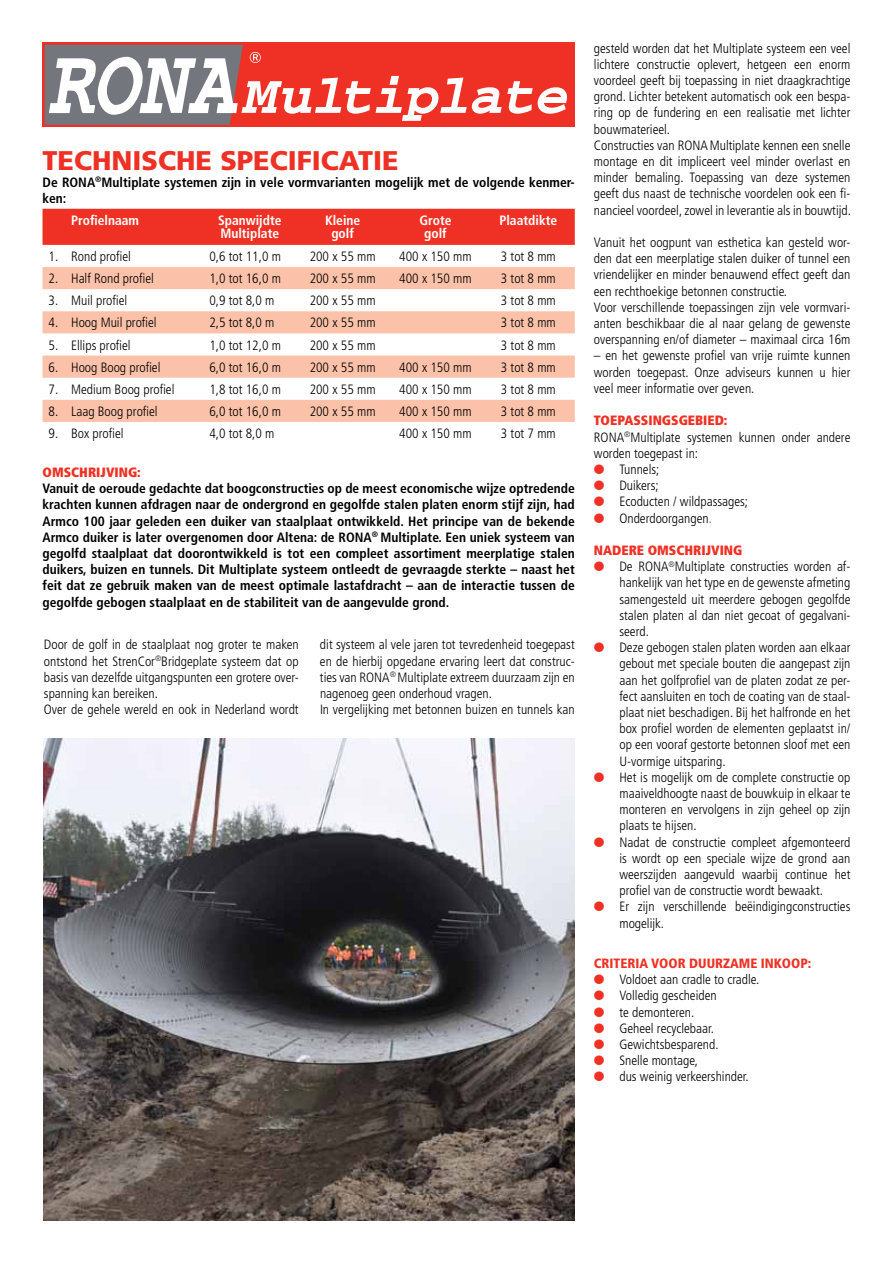
<style>
.page{position:relative;width:893px;height:1263px;background:#fff}
.page>*{position:absolute;margin:0;border:0;box-sizing:border-box;transform-origin:0 0}
.t1{font:italic 700 56.4px "Courier";letter-spacing:-.025em;color:#fff}
.t2{font:900 27px "Frutiger";color:#ee3124}
.t3{font:300 condensed 13.5px/16.2px "Frutiger";color:#000}
.t4{font:700 condensed 13.5px/16.2px "Frutiger";color:#000;text-align:justify}
.t5{font:700 condensed 13.5px/13.5px "Frutiger";color:#fff;text-align:center}
.t6{font:900 condensed 13.5px "Frutiger";color:#ee3124}
.t7{font:900 condensed 13.5px "Frutiger";color:#ee3124}
.s1{color:#ee3124}
.s2{font-weight:900;color:#ee3124}
</style>
<div class="page">
<div style="left:43px;top:43px;width:532px;height:84px;background:#ee3124"></div>
<svg style="left:250px;top:52px;width:11px;height:11px"></svg>
<svg style="left:45px;top:45px;width:198px;height:80px"></svg>
<img style="left:44px;top:738px;width:531px;height:482px">
<div style="left:43px;top:209px;width:532px;height:36px;background:#ee3124"></div>
<svg style="left:43px;top:267px;width:532px;height:155px;fill:#fbc1a9"></svg>
<h1 class="t1" style="left:242px;top:65px;width:327px">Multiplate</h1>
<h2 class="t2" style="left:43px;top:145px;width:358px">TECHNISCHE SPECIFICATIE</h2>
<p class="t4" style="left:43px;top:174px;width:534px">De RONA<sup>®</sup>Multiplate systemen zijn in vele vormvarianten mogelijk met de volgende kenmer&shy;ken:</p>
<p class="t5" style="left:71px;top:213px;width:69px">Profielnaam</p>
<p class="t5" style="left:218px;top:213px;width:65px;text-align:left">Spanwijdte<br>Multiplate</p>
<p class="t5" style="left:325px;top:213px;width:37px">Kleine golf</p>
<p class="t5" style="left:419px;top:213px;width:34px">Grote golf</p>
<p class="t5" style="left:499px;top:213px;width:59px">Plaatdikte</p>
<p class="t3" style="left:49px;top:248px;width:84px">1. Rond profiel</p>
<p class="t3" style="left:209px;top:248px;width:73px">0,6 tot 11,0 m</p>
<p class="t3" style="left:310px;top:248px;width:67px">200 x 55 mm</p>
<p class="t3" style="left:399px;top:248px;width:74px">400 x 150 mm</p>
<p class="t3" style="left:501px;top:248px;width:56px">3 tot 8 mm</p>
<p class="t3" style="left:49px;top:271px;width:107px">2. Half Rond profiel</p>
<p class="t3" style="left:209px;top:271px;width:73px">1,0 tot 16,0 m</p>
<p class="t3" style="left:310px;top:271px;width:67px">200 x 55 mm</p>
<p class="t3" style="left:399px;top:271px;width:74px">400 x 150 mm</p>
<p class="t3" style="left:501px;top:271px;width:56px">3 tot 8 mm</p>
<p class="t3" style="left:49px;top:293px;width:80px">3. Muil profiel</p>
<p class="t3" style="left:209px;top:293px;width:67px">0,9 tot 8,0 m</p>
<p class="t3" style="left:310px;top:293px;width:67px">200 x 55 mm</p>
<p class="t3" style="left:501px;top:293px;width:56px">3 tot 8 mm</p>
<p class="t3" style="left:49px;top:315px;width:110px">4. Hoog Muil profiel</p>
<p class="t3" style="left:209px;top:315px;width:67px">2,5 tot 8,0 m</p>
<p class="t3" style="left:310px;top:315px;width:67px">200 x 55 mm</p>
<p class="t3" style="left:501px;top:315px;width:56px">3 tot 8 mm</p>
<p class="t3" style="left:49px;top:337px;width:84px">5. Ellips profiel</p>
<p class="t3" style="left:209px;top:337px;width:73px">1,0 tot 12,0 m</p>
<p class="t3" style="left:310px;top:337px;width:67px">200 x 55 mm</p>
<p class="t3" style="left:501px;top:337px;width:56px">3 tot 8 mm</p>
<p class="t3" style="left:49px;top:359px;width:113px">6. Hoog Boog profiel</p>
<p class="t3" style="left:209px;top:359px;width:73px">6,0 tot 16,0 m</p>
<p class="t3" style="left:310px;top:359px;width:67px">200 x 55 mm</p>
<p class="t3" style="left:399px;top:359px;width:74px">400 x 150 mm</p>
<p class="t3" style="left:501px;top:359px;width:56px">3 tot 8 mm</p>
<p class="t3" style="left:49px;top:381px;width:127px">7. Medium Boog profiel</p>
<p class="t3" style="left:209px;top:381px;width:73px">1,8 tot 16,0 m</p>
<p class="t3" style="left:310px;top:381px;width:67px">200 x 55 mm</p>
<p class="t3" style="left:399px;top:381px;width:74px">400 x 150 mm</p>
<p class="t3" style="left:501px;top:381px;width:56px">3 tot 8 mm</p>
<p class="t3" style="left:49px;top:403px;width:111px">8. Laag Boog profiel</p>
<p class="t3" style="left:209px;top:403px;width:73px">6,0 tot 16,0 m</p>
<p class="t3" style="left:310px;top:403px;width:67px">200 x 55 mm</p>
<p class="t3" style="left:399px;top:403px;width:74px">400 x 150 mm</p>
<p class="t3" style="left:501px;top:403px;width:56px">3 tot 8 mm</p>
<p class="t3" style="left:49px;top:425px;width:77px">9. Box profiel</p>
<p class="t3" style="left:209px;top:425px;width:67px">4,0 tot 8,0 m</p>
<p class="t3" style="left:399px;top:425px;width:74px">400 x 150 mm</p>
<p class="t3" style="left:501px;top:425px;width:56px">3 tot 7 mm</p>
<p class="t6" style="left:43px;top:464px;width:100px">OMSCHRIJVING:</p>
<p class="t4" style="left:43px;top:480px;width:534px">Vanuit de oeroude gedachte dat boogconstructies op de meest economische wijze optredende krachten kunnen afdragen naar de ondergrond en gegolfde stalen platen enorm stijf zijn, had Armco 100 jaar geleden een duiker van staalplaat ontwikkeld. Het principe van de bekende Armco duiker is later overgenomen door Altena: de Rona<sup>®</sup> Multiplate. Een uniek systeem van gegolfd staalplaat dat doorontwikkeld is tot een compleet assortiment meerplatige stalen duikers, buizen en tunnels. Dit Multiplate systeem ontleedt de gevraagde sterkte – naast het feit dat ze gebruik maken van de meest optimale lastafdracht – aan de interactie tussen de gegolfde gebogen staalplaat en de stabiliteit van de aangevulde grond.</p>
<p class="t3" style="left:44px;top:637px;width:256px">Door de golf in de staalplaat nog groter te maken ontstond het StrenCor<sup>®</sup>Bridgeplate systeem dat op basis van dezelfde uitgangspunten een grotere over&shy;spanning kan bereiken.<br>Over de gehele wereld en ook in Nederland wordt</p>
<p class="t3" style="left:320px;top:637px;width:256px">dit systeem al vele jaren tot tevredenheid toegepast en de hierbij opgedane ervaring leert dat construc&shy;ties van Rona<sup>®</sup> Multiplate extreem duurzaam zijn en nagenoeg geen onderhoud vragen.<br>In vergelijking met betonnen buizen en tunnels kan</p>
<p class="t3" style="left:594px;top:40px;width:259px">gesteld worden dat het Multiplate systeem een veel lichtere constructie oplevert, hetgeen een enorm voordeel geeft bij toepassing in niet draagkrachtige grond. Lichter betekent automatisch ook een bespa&shy;ring op de fundering en een realisatie met lichter bouwmaterieel.<br>Constructies van RonaMultiplate kennen een snelle montage en dit impliceert veel minder overlast en minder bemaling. Toepassing van deze systemen geeft dus naast de technische voordelen ook een fi&shy;nancieel voordeel, zowel in leverantie als in bouwtijd.</p>
<p class="t3" style="left:594px;top:234px;width:258px">Vanuit het oogpunt van esthetica kan gesteld wor&shy;den dat een meerplatige stalen duiker of tunnel een vriendelijker en minder benauwend effect geeft dan een rechthoekige betonnen constructie.<br>Voor verschillende toepassingen zijn vele vormvari&shy;anten beschikbaar die al naar gelang de gewenste overspanning en/of diameter – maximaal circa 16m</p>
<p class="t3" style="left:594px;top:348px;width:258px;text-align:justify">– en het gewenste profiel van vrije ruimte kunnen worden toegepast. Onze adviseurs kunnen u hier veel meer informatie over geven.</p>
<p class="t6" style="left:594px;top:412px;width:135px">TOEPASSINGSGEBIED:</p>
<p class="t3" style="left:594px;top:429px;width:258px">Rona<sup>®</sup>Multiplate systemen kunnen onder andere</p>
<p class="t3" style="left:594px;top:445px;width:106px">worden toegepast in:</p>
<p class="t3" style="left:619px;top:461px;width:42px">Tunnels;</p>
<p class="t3" style="left:619px;top:477px;width:41px">Duikers;</p>
<p class="t3" style="left:619px;top:494px;width:130px">Ecoducten / wildpassages;</p>
<p class="t3" style="left:619px;top:510px;width:94px">Onderdoorgangen<span class="s1">.</span></p>
<p class="t3" style="left:619px;top:542px;width:233px;text-indent:-26px"><span class="s2">NADERE OMSCHRIJVING<br></span>De Rona<sup>®</sup>Multiplate constructies worden af&shy;hankelijk van het type en de gewenste afmeting samengesteld uit meerdere gebogen gegolfde stalen platen al dan niet gecoat of gegalvani&shy;seerd.<br>Deze gebogen stalen platen worden aan elkaar gebout met speciale bouten die aangepast zijn aan het golfprofiel van de platen zodat ze per&shy;fect aansluiten en toch de coating van de staal&shy;plaat niet beschadigen. Bij het halfronde en het box profiel worden de elementen geplaatst in/ op een vooraf gestorte betonnen sloof met een U-vormige uitsparing.<br>Het is mogelijk om de complete constructie op maaiveldhoogte naast de bouwkuip in elkaar te monteren en vervolgens in zijn geheel op zijn plaats te hijsen.<br>Nadat de constructie compleet afgemonteerd is wordt op een speciale wijze de grond aan weerszijden aangevuld waarbij continue het profiel van de constructie wordt bewaakt.<br>Er zijn verschillende beëindigingconstructies mogelijk.</p>
<p class="t7" style="left:594px;top:955px;width:219px">CRITERIA VOOR DUURZAME INKOOP:</p>
<p class="t3" style="left:619px;top:972px;width:142px">Voldoet aan cradle to cradle.<br>Volledig gescheiden<br>te demonteren.<br>Geheel recyclebaar.<br>Gewichtsbesparend.<br>Snelle montage,<br>dus weinig verkeershinder.</p>
</div>
